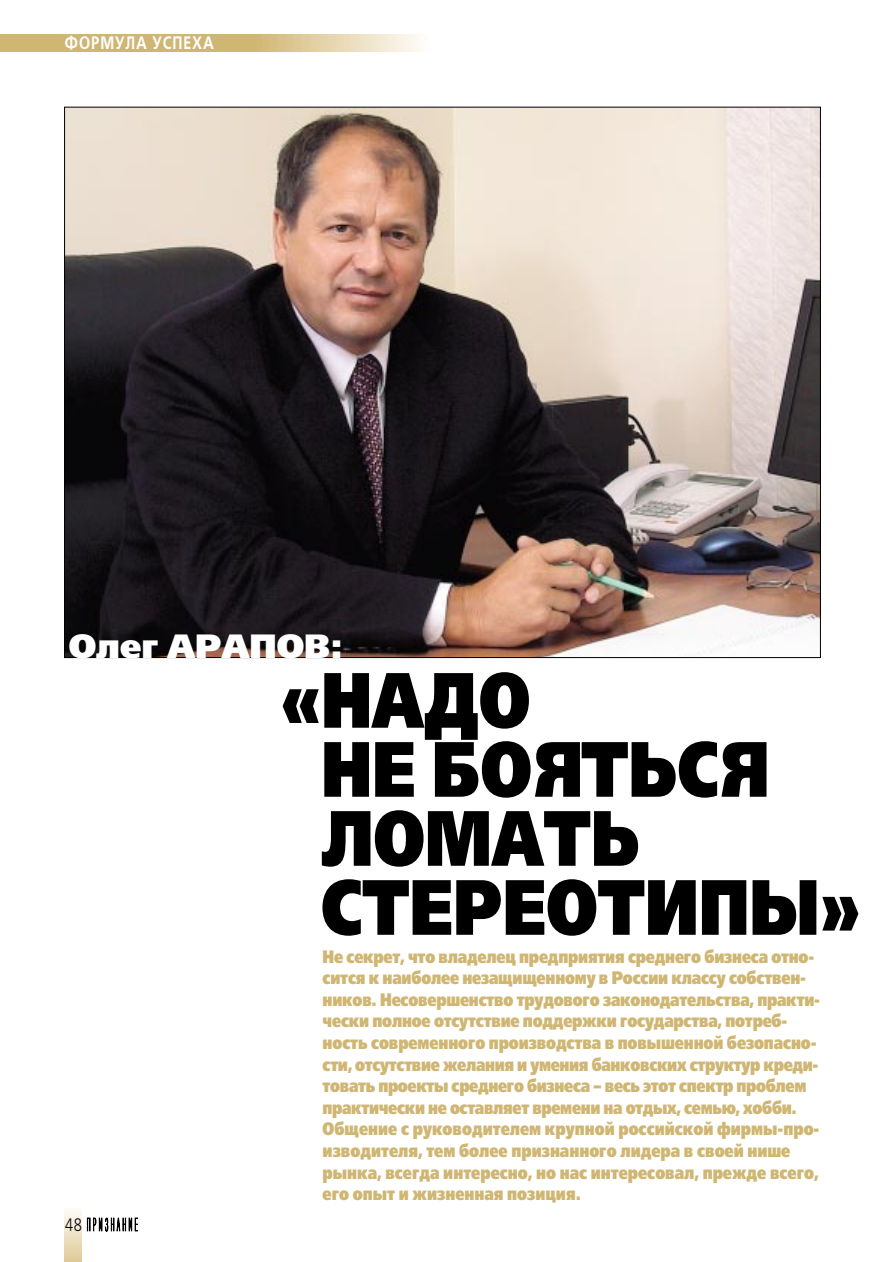
<style>
.page{position:relative;width:893px;height:1262px;background:#fff}
.page>*{position:absolute;margin:0;border:0;box-sizing:border-box;transform-origin:0 0}
.t1{font:78px/69px "Free Set Black C";color:#000;scale:.8 1}
.t2{font:33.6px "Free Set Black C";color:#fff}
.t3{font:18px/21.6px "Free Set Black C";letter-spacing:-.015em;color:#d0b673;scale:.8 1}
.t4{font:700 18px "Free Set C";letter-spacing:.06em;color:#fff;scale:.8 1}
.t5{font:18px "Free Set C";color:#000;scale:.8 1}
</style>
<div class="page">
<svg style="left:256px;top:34px;width:162px;height:17px;background:#e7d8b3"></svg>
<div style="left:0;top:34px;width:256px;height:17px;background:#d0b673"></div>
<svg style="left:64px;top:1211px;width:17px;height:51px"></svg>
<svg style="left:87px;top:1218px;width:50px;height:13px"></svg>
<img style="left:66px;top:109px;width:752px;height:546px">
<p class="t4" style="left:64px;top:36px;width:188px">ФОРМУЛА УСПЕХА</p>
<h2 class="t2" style="left:69px;top:631px;width:275px">Олег АРАПОВ:</h2>
<h1 class="t1" style="left:321px;top:670px;width:675px;text-indent:-40px">«НАДО<br>НЕ БОЯТЬСЯ<br>ЛОМАТЬ<br>СТЕРЕОТИПЫ»</h1>
<p class="t5" style="left:65px;top:1216px;width:23px">48</p>
<p class="t3" style="left:322px;top:946px;width:623px">Не секрет, что владелец предприятия среднего бизнеса отно&shy;сится к наиболее незащищенному в России классу собствен&shy;ников. Несовершенство трудового законодательства, практи&shy;чески полное отсутствие поддержки государства, потреб&shy;ность современного производства в повышенной безопасно&shy;сти, отсутствие желания и умения банковских структур креди&shy;товать проекты среднего бизнеса – весь этот спектр проблем практически не оставляет времени на отдых, семью, хобби.<br>Общение с руководителем крупной российской фирмы-про&shy;изводителя, тем более признанного лидера в своей нише рынка, всегда интересно, но нас интересовал, прежде всего, его опыт и жизненная позиция.</p>
</div>
